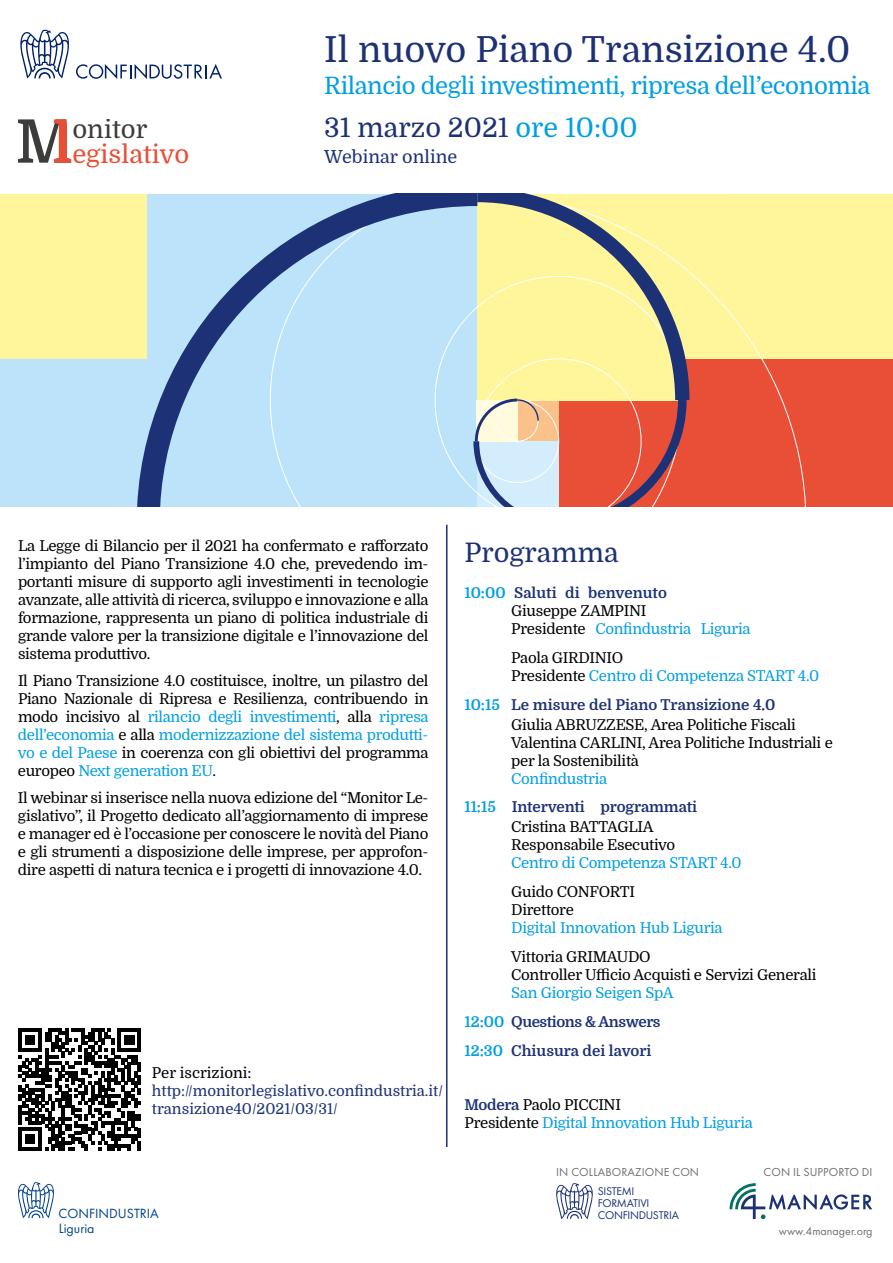
<style>
.page{position:relative;width:893px;height:1263px;background:#fff}
.page>*{position:absolute;margin:0;border:0;box-sizing:border-box;transform-origin:0 0}
.t1{font:36px "Domine";color:#1d3176}
.t2{font:27px "Domine";color:#1d3176}
.t3{font:25.65px "Domine";color:#e94f35}
.t4{font:25.65px "Domine";color:#3c3c3b}
.t5{font:24px "Domine";letter-spacing:-.02em;color:#009fe3}
.t6{font:18px "Domine";color:#1d3176}
.t7{font:15px/18px "Domine";letter-spacing:-.02em;color:#000}
.t8{font:15px/18px "Domine";letter-spacing:-.02em;color:#009fe3}
.t9{font:700 15px/29px "Domine";letter-spacing:-.01em;color:#1d3176}
.t10{font:15px/18px "Domine";color:#1d3176}
.t11{font:15px "Domine";color:#000}
.t12{font:13.8px "Futura PT";color:#004289}
.t13{font:12px "Futura PT";letter-spacing:.01em;color:#706f6f}
.t14{font:11.7px/11.7px "Futura PT";letter-spacing:-.025em;color:#1d3176}
.s1{color:#009fe3}
.s2{font-weight:700;color:#009fe3}
.s3{font-weight:700;color:#1d3176}
.s4{color:#000}
.s5{font-weight:400;color:#009fe3}
</style>
<div class="page">
<hr style="left:446px;top:525px;width:1px;height:622px;background:#1d3176">
<svg style="left:556px;top:1183px;width:37px;height:36px"></svg>
<svg style="left:729px;top:1183px;width:143px;height:36px"></svg>
<svg style="left:18px;top:119px;width:53px;height:44px"></svg>
<svg style="left:20px;top:30px;width:49px;height:48px"></svg>
<svg style="left:76px;top:64px;width:146px;height:15px"></svg>
<svg style="left:19px;top:1028px;width:122px;height:123px"></svg>
<div style="left:0;top:194px;width:893px;height:312px;background:#fff59b"></div>
<div style="left:0;top:359px;width:477px;height:147px;background:#bce3fa"></div>
<div style="left:416px;top:359px;width:477px;height:147px;background:#e94f36"></div>
<svg style="left:500px;top:414px;width:186px;height:92px"></svg>
<svg style="left:500px;top:194px;width:197px;height:220px"></svg>
<svg style="left:137px;top:194px;width:363px;height:312px"></svg>
<svg style="left:18px;top:1182px;width:36px;height:36px"></svg>
<h3 class="t4" style="left:72px;top:115px;width:77px">onitor</h3>
<h3 class="t3" style="left:72px;top:140px;width:118px">egislativo</h3>
<h1 class="t1" style="left:324px;top:30px;width:528px">Il nuovo Piano Transizione 4.0</h1>
<h3 class="t5" style="left:324px;top:72px;width:547px">Rilancio degli investimenti, ripresa dell’economia</h3>
<h2 class="t2" style="left:324px;top:113px;width:315px">31 marzo 2021 <span class="s1">ore 10:00</span></h2>
<p class="t6" style="left:324px;top:147px;width:134px">Webinar online</p>
<p class="t7" style="left:18px;top:537px;width:412px;text-align:justify">La Legge di Bilancio per il 2021 ha confermato e rafforzato l’impianto del Piano Transizione 4.0 che, prevedendo im&shy;portanti misure di supporto agli investimenti in tecnologie avanzate, alle attività di ricerca, sviluppo e innovazione e alla formazione, rappresenta un piano di politica industriale di grande valore per la transizione digitale e l’innovazione del sistema produttivo.</p>
<p class="t7" style="left:18px;top:672px;width:412px;text-align:justify">Il Piano Transizione 4.0 costituisce, inoltre, un pilastro del Piano Nazionale di Ripresa e Resilienza, contribuendo in modo incisivo al <span class="s1">rilancio degli investimenti</span>, alla <span class="s1">ripresa dell’economia</span> e alla <span class="s1">modernizzazione del sistema produtti&shy;vo e del Paese</span> in coerenza con gli obiettivi del programma europeo <span class="s1">Next generation EU</span>.</p>
<p class="t7" style="left:18px;top:789px;width:412px;text-align:justify">Il webinar si inserisce nella nuova edizione del “Monitor Le&shy;gislativo”, il Progetto dedicato all’aggiornamento di imprese e manager ed è l’occasione per conoscere le novità del Piano e gli strumenti a disposizione delle imprese, per approfon&shy;dire aspetti di natura tecnica e i progetti di innovazione 4.0.</p>
<p class="t11" style="left:152px;top:1065px;width:101px">Per iscrizioni:</p>
<p class="t10" style="left:152px;top:1082px;width:293px">http://monitorlegislativo.confindustria.it/ transizione40/2021/03/31/</p>
<p class="t12" style="left:59px;top:1205px;width:102px">CONFINDUSTRIA</p>
<p class="t12" style="left:59px;top:1221px;width:37px">Liguria</p>
<h2 class="t2" style="left:464px;top:538px;width:156px">Programma</h2>
<p class="t7" style="left:511px;top:584px;width:241px;text-indent:-47px"><span class="s2">10:00</span> <span class="s3">Saluti di benvenuto<br></span>Giuseppe ZAMPINI<br>Presidente <span class="s1">Confindustria Liguria</span></p>
<p class="t8" style="left:511px;top:649px;width:310px"><span class="s4">Paola GIRDINIO<br>Presidente</span> Centro di Competenza START 4.0</p>
<p class="t7" style="left:511px;top:695px;width:286px;line-height:20px;text-indent:-47px"><span class="s2">10:15</span> <span class="s3">Le misure del Piano Transizione 4.0<br></span>Giulia ABRUZZESE, Area Politiche Fiscali</p>
<p class="t7" style="left:511px;top:733px;width:323px">Valentina CARLINI, Area Politiche Industriali e per la Sostenibilità</p>
<p class="t9" style="left:464px;top:764px;width:234px;text-indent:47px"><span class="s5">Confindustria<br></span><span class="s1">11:15</span> Interventi programmati</p>
<p class="t7" style="left:511px;top:818px;width:166px">Cristina BATTAGLIA<br>Responsabile Esecutivo</p>
<p class="t8" style="left:511px;top:854px;width:232px">Centro di Competenza START 4.0</p>
<p class="t7" style="left:511px;top:883px;width:125px">Guido CONFORTI<br>Direttore</p>
<p class="t8" style="left:511px;top:919px;width:213px">Digital Innovation Hub Liguria</p>
<p class="t7" style="left:511px;top:948px;width:307px">Vittoria GRIMAUDO<br>Controller Ufficio Acquisti e Servizi Generali</p>
<p class="t9" style="left:464px;top:979px;width:211px;text-indent:47px"><span class="s5">San Giorgio Seigen SpA<br></span><span class="s1">12:00</span> Questions &amp; Answers<br><span class="s1">12:30</span> Chiusura dei lavori</p>
<p class="t8" style="left:464px;top:1096px;width:290px"><span class="s3">Modera</span> <span class="s4">Paolo PICCINI<br>Presidente</span> Digital Innovation Hub Liguria</p>
<p class="t13" style="left:556px;top:1165px;width:144px">IN COLLABORAZIONE CON</p>
<p class="t13" style="left:763px;top:1165px;width:111px">CON IL SUPPORTO DI</p>
<p class="t14" style="left:598px;top:1185px;width:83px">SISTEMI<br>FORMATIVI<br>CONFINDUSTRIA</p>
<p class="t13" style="left:779px;top:1224px;width:95px">www.4manager.org</p>
</div>
